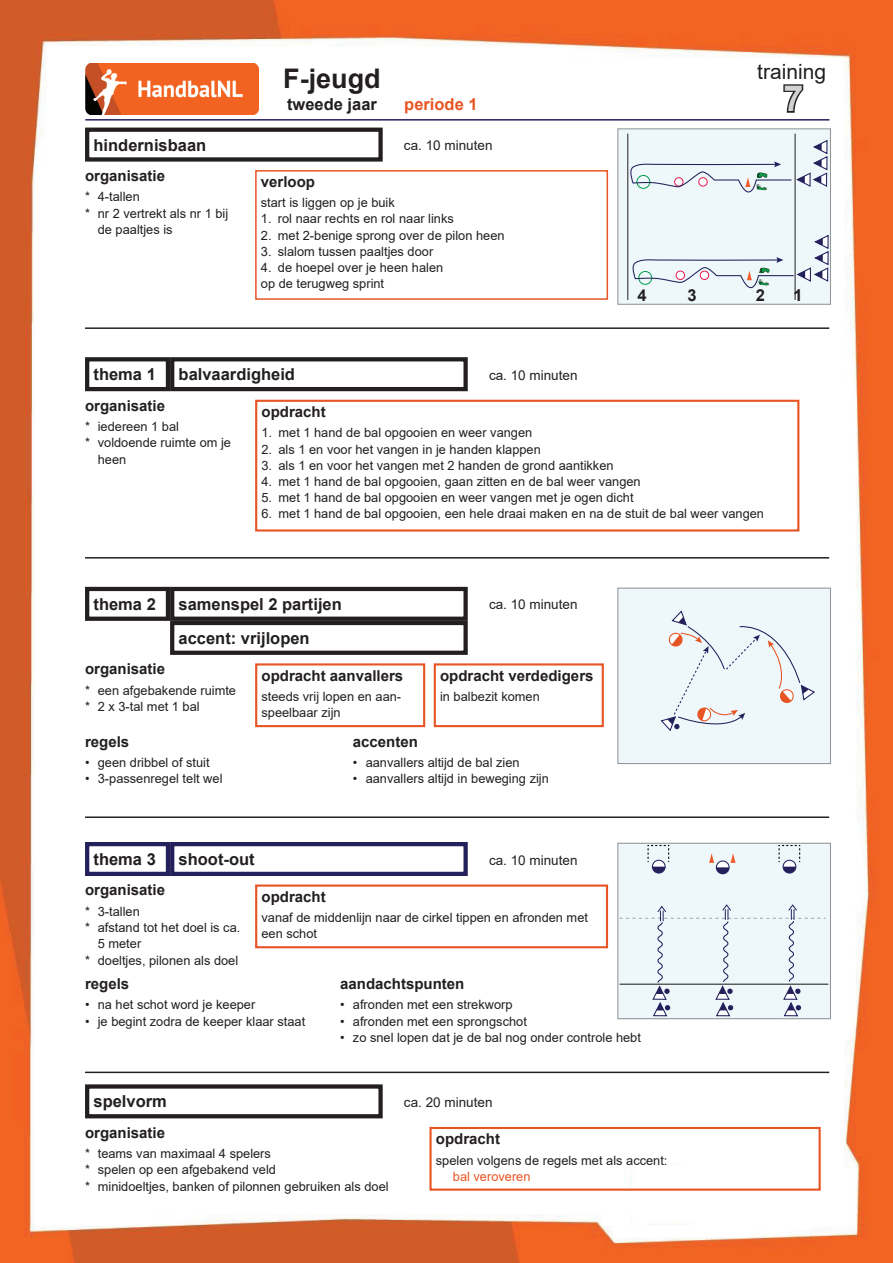
<style>
.page{position:relative;width:893px;height:1263px;background:#fff}
.page>*{position:absolute;margin:0;border:0;box-sizing:border-box;transform-origin:0 0}
.t1{font:700 36px "Arial";color:#d1d2d4}
.t2{font:700 27px "Arial";color:#231f20}
.t3{font:21px "Arial";color:#231f20}
.t4{font:700 16.5px "Arial";color:#231f20}
.t5{font:700 16.5px "Arial";color:#e85524}
.t6{font:700 15px "Arial";color:#231f20}
.t7{font:13.5px "Arial";color:#231f20}
.t8{font:12.9px/16.2px "Arial";color:#231f20}
.t9{font:12.9px "Arial";color:#e85524}
</style>
<div class="page">
<img style="left:0;top:0;width:893px;height:1263px">
<hr style="left:85px;top:119px;width:744px;height:2px;background:#24205c">
<svg style="left:782px;top:83px;width:23px;height:31px"></svg>
<img style="left:85px;top:64px;width:174px;height:50px">
<hr style="left:85px;top:816px;width:744px;height:2px;background:#231f20">
<hr style="left:85px;top:1071px;width:744px;height:2px;background:#231f20">
<hr style="left:85px;top:327px;width:744px;height:2px;background:#231f20">
<hr style="left:85px;top:557px;width:744px;height:1px;background:#231f20">
<div style="left:85px;top:1084px;width:298px;height:34px;border:4px solid #231f20"></div>
<div style="left:429px;top:1127px;width:392px;height:64px;border:2px solid #e85524"></div>
<div style="left:85px;top:128px;width:298px;height:34px;border:4px solid #231f20"></div>
<div style="left:255px;top:170px;width:353px;height:130px;border:1px solid #e85524"></div>
<div style="left:618px;top:129px;width:212px;height:175px;background:#eef8fb"></div>
<div style="left:617px;top:128px;width:214px;height:177px;border:1px solid #939598"></div>
<hr style="left:795px;top:134px;width:1px;height:166px;background:#231f20">
<hr style="left:627px;top:134px;width:1px;height:166px;background:#231f20">
<svg style="left:632px;top:234px;width:197px;height:66px"></svg>
<svg style="left:628px;top:139px;width:200px;height:68px"></svg>
<div style="left:170px;top:357px;width:298px;height:34px;border:4px solid #231f20"></div>
<div style="left:85px;top:357px;width:85px;height:34px;border:4px solid #231f20"></div>
<div style="left:255px;top:400px;width:544px;height:131px;border:2px solid #e85524"></div>
<div style="left:170px;top:587px;width:298px;height:34px;border:4px solid #231f20"></div>
<div style="left:255px;top:663px;width:170px;height:64px;border:2px solid #e85524"></div>
<div style="left:434px;top:663px;width:170px;height:64px;border:2px solid #e85524"></div>
<div style="left:85px;top:587px;width:85px;height:34px;border:4px solid #231f20"></div>
<div style="left:618px;top:588px;width:212px;height:175px;background:#eef8fb"></div>
<div style="left:617px;top:588px;width:214px;height:176px;border:1px solid #939598"></div>
<svg style="left:660px;top:610px;width:155px;height:121px"></svg>
<div style="left:170px;top:621px;width:298px;height:34px;border:4px solid #231f20"></div>
<div style="left:170px;top:842px;width:298px;height:34px;border:4px solid #24205c"></div>
<div style="left:255px;top:884px;width:353px;height:64px;border:2px solid #e85524"></div>
<div style="left:85px;top:842px;width:85px;height:34px;border:4px solid #24205c"></div>
<div style="left:618px;top:843px;width:212px;height:176px;background:#eef8fb"></div>
<div style="left:617px;top:843px;width:214px;height:176px;border:1px solid #939598"></div>
<hr style="left:620px;top:984px;width:208px;height:1px;background:#231f20">
<svg style="left:647px;top:845px;width:22px;height:28px"></svg>
<svg style="left:709px;top:853px;width:26px;height:21px"></svg>
<svg style="left:778px;top:845px;width:22px;height:28px"></svg>
<svg style="left:620px;top:904px;width:206px;height:113px"></svg>
<h2 class="t2" style="left:283px;top:59px;width:99px">F-jeugd</h2>
<p class="t4" style="left:287px;top:92px;width:91px">tweede jaar</p>
<p class="t5" style="left:404px;top:92px;width:75px">periode 1</p>
<p class="t4" style="left:94px;top:133px;width:114px">hindernisbaan</p>
<p class="t7" style="left:404px;top:136px;width:90px">ca. 10 minuten</p>
<p class="t6" style="left:85px;top:165px;width:82px">organisatie</p>
<p class="t8" style="left:85px;top:189px;width:56px">* 4-tallen</p>
<p class="t8" style="left:85px;top:205px;width:145px">* nr 2 vertrekt als nr 1 bij</p>
<p class="t8" style="left:98px;top:221px;width:76px">de paaltjes is</p>
<p class="t6" style="left:261px;top:171px;width:56px">verloop</p>
<p class="t8" style="left:261px;top:194px;width:136px">start is liggen op je buik</p>
<p class="t8" style="left:261px;top:211px;width:195px">1. rol naar rechts en rol naar links</p>
<p class="t8" style="left:261px;top:227px;width:245px">2. met 2-benige sprong over de pilon heen</p>
<p class="t8" style="left:261px;top:243px;width:174px">3. slalom tussen paaltjes door</p>
<p class="t8" style="left:261px;top:259px;width:184px">4. de hoepel over je heen halen op de terugweg sprint</p>
<h3 class="t3" style="left:757px;top:57px;width:70px">training</h3>
<h1 class="t1" style="left:783px;top:73px;width:22px">7</h1>
<p class="t4" style="left:637px;top:283px;width:11px">4</p>
<p class="t4" style="left:687px;top:283px;width:11px">3</p>
<p class="t4" style="left:756px;top:283px;width:11px">2</p>
<p class="t4" style="left:793px;top:283px;width:11px">1</p>
<p class="t4" style="left:94px;top:363px;width:64px">thema 1</p>
<p class="t7" style="left:489px;top:366px;width:90px">ca. 10 minuten</p>
<p class="t6" style="left:261px;top:401px;width:66px">opdracht</p>
<p class="t8" style="left:261px;top:425px;width:272px">1. met 1 hand de bal opgooien en weer vangen</p>
<p class="t8" style="left:261px;top:441px;width:281px">2. als 1 en voor het vangen in je handen klappen</p>
<p class="t8" style="left:261px;top:457px;width:354px">3. als 1 en voor het vangen met 2 handen de grond aantikken</p>
<p class="t8" style="left:261px;top:473px;width:381px">4. met 1 hand de bal opgooien, gaan zitten en de bal weer vangen</p>
<p class="t8" style="left:261px;top:490px;width:374px">5. met 1 hand de bal opgooien en weer vangen met je ogen dicht</p>
<p class="t8" style="left:261px;top:506px;width:504px">6. met 1 hand de bal opgooien, een hele draai maken en na de stuit de bal weer vangen</p>
<p class="t4" style="left:179px;top:363px;width:118px">balvaardigheid</p>
<p class="t6" style="left:85px;top:395px;width:82px">organisatie</p>
<p class="t8" style="left:85px;top:418px;width:96px">* iedereen 1 bal</p>
<p class="t8" style="left:85px;top:435px;width:148px">* voldoende ruimte om je</p>
<p class="t8" style="left:98px;top:451px;width:30px">heen</p>
<p class="t4" style="left:94px;top:592px;width:64px">thema 2</p>
<p class="t4" style="left:179px;top:592px;width:165px">samenspel 2 partijen</p>
<p class="t7" style="left:489px;top:595px;width:90px">ca. 10 minuten</p>
<p class="t4" style="left:179px;top:626px;width:133px">accent: vrijlopen</p>
<p class="t6" style="left:85px;top:658px;width:82px">organisatie</p>
<p class="t8" style="left:85px;top:682px;width:153px">* een afgebakende ruimte * 2 x 3-tal met 1 bal</p>
<p class="t6" style="left:85px;top:731px;width:46px">regels</p>
<p class="t8" style="left:85px;top:754px;width:126px">• geen dribbel of stuit</p>
<p class="t8" style="left:85px;top:770px;width:139px">• 3-passenregel telt wel</p>
<p class="t6" style="left:261px;top:665px;width:143px">opdracht aanvallers</p>
<p class="t8" style="left:261px;top:688px;width:141px">steeds vrij lopen en aan&shy;speelbaar zijn</p>
<p class="t6" style="left:440px;top:665px;width:155px">opdracht verdedigers</p>
<p class="t8" style="left:440px;top:688px;width:101px">in balbezit komen</p>
<p class="t6" style="left:353px;top:731px;width:67px">accenten</p>
<p class="t8" style="left:353px;top:754px;width:168px">• aanvallers altijd de bal zien</p>
<p class="t8" style="left:353px;top:770px;width:197px">• aanvallers altijd in beweging zijn</p>
<p class="t4" style="left:94px;top:847px;width:64px">thema 3</p>
<p class="t6" style="left:85px;top:879px;width:82px">organisatie</p>
<p class="t8" style="left:85px;top:903px;width:56px">* 3-tallen</p>
<p class="t8" style="left:85px;top:919px;width:157px">* afstand tot het doel is ca.</p>
<p class="t8" style="left:98px;top:935px;width:45px">5 meter</p>
<p class="t8" style="left:85px;top:952px;width:155px">* doeltjes, pilonen als doel</p>
<p class="t4" style="left:179px;top:847px;width:78px">shoot-out</p>
<p class="t7" style="left:489px;top:850px;width:90px">ca. 10 minuten</p>
<p class="t6" style="left:261px;top:886px;width:66px">opdracht</p>
<p class="t8" style="left:261px;top:909px;width:328px">vanaf de middenlijn naar de cirkel tippen en afronden met een schot</p>
<p class="t6" style="left:85px;top:973px;width:46px">regels</p>
<p class="t8" style="left:85px;top:997px;width:172px">• na het schot word je keeper</p>
<p class="t8" style="left:85px;top:1013px;width:222px">• je begint zodra de keeper klaar staat</p>
<p class="t6" style="left:340px;top:973px;width:126px">aandachtspunten</p>
<p class="t8" style="left:340px;top:997px;width:174px">• afronden met een strekworp</p>
<p class="t8" style="left:340px;top:1013px;width:188px">• afronden met een sprongschot</p>
<p class="t8" style="left:340px;top:1029px;width:302px">• zo snel lopen dat je de bal nog onder controle hebt</p>
<p class="t4" style="left:94px;top:1090px;width:75px">spelvorm</p>
<p class="t6" style="left:85px;top:1122px;width:82px">organisatie</p>
<p class="t8" style="left:85px;top:1145px;width:305px">* teams van maximaal 4 spelers<br>* spelen op een afgebakend veld<br>* minidoeltjes, banken of pilonnen gebruiken als doel</p>
<p class="t7" style="left:404px;top:1093px;width:90px">ca. 20 minuten</p>
<p class="t6" style="left:436px;top:1128px;width:66px">opdracht</p>
<p class="t8" style="left:436px;top:1152px;width:233px">spelen volgens de regels met als accent:</p>
<p class="t9" style="left:453px;top:1167px;width:79px">bal veroveren</p>
</div>
